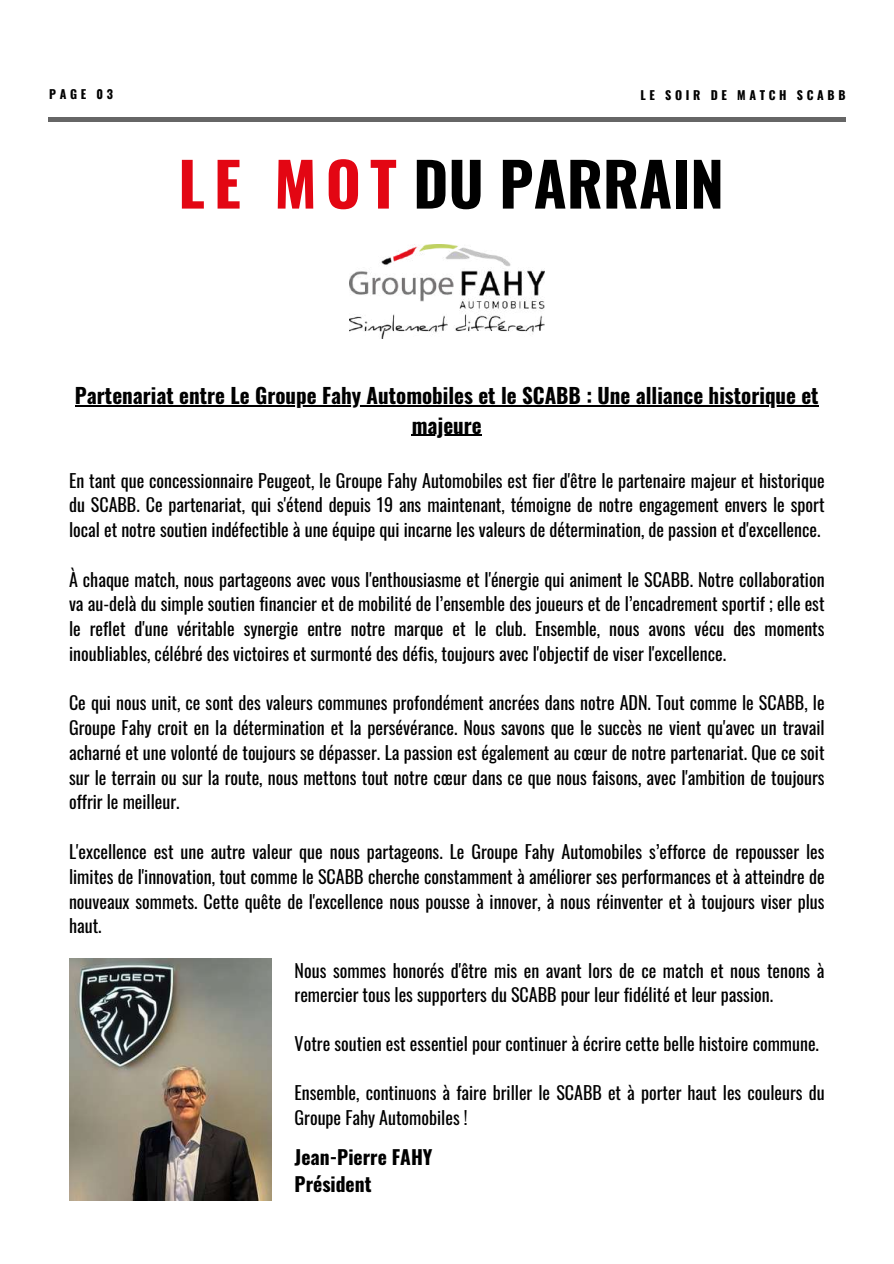
<style>
.page{position:relative;width:894px;height:1264px;background:#fff}
.page>*{position:absolute;margin:0;border:0;box-sizing:border-box;transform-origin:0 0}
.t1{font:700 60.15px "Oswald";color:#000}
.t2{font:700 21px/29.2px "Oswald";color:#000;text-align:center}
.t3{font:700 19.5px/27.2px "Oswald";color:#000}
.t4{font:18px/24.8px "Oswald";color:#000;text-align:justify}
.t5{font:700 12.15px "Oswald";letter-spacing:.3em;color:#000}
.s1{color:#e30613}
</style>
<div class="page">
<hr style="left:48px;top:118px;width:796px;height:3px;background:#666">
<hr style="left:75px;top:405px;width:743px;height:1px;background:#000">
<hr style="left:411px;top:434px;width:70px;height:2px;background:#000">
<img style="left:349px;top:244px;width:195px;height:95px">
<img style="left:69px;top:958px;width:202px;height:242px">
<p class="t5" style="left:49px;top:85px;width:65px">PAGE 03</p>
<p class="t5" style="left:640px;top:85px;width:206px">LE SOIR DE MATCH SCABB</p>
<h1 class="t1" style="left:178px;top:137px;width:547px"><span class="s1">L E M O T</span> DU PARRAIN</h1>
<p class="t2" style="left:75px;top:380px;width:745px">Partenariat entre Le Groupe Fahy Automobiles et le SCABB : Une alliance historique et majeure</p>
<p class="t4" style="left:69px;top:467px;width:756px">En tant que concessionnaire Peugeot, le Groupe Fahy Automobiles est fier d'être le partenaire majeur et historique du SCABB. Ce partenariat, qui s'étend depuis 19 ans maintenant, témoigne de notre engagement envers le sport local et notre soutien indéfectible à une équipe qui incarne les valeurs de détermination, de passion et d'excellence.</p>
<p class="t4" style="left:69px;top:566px;width:756px">À chaque match, nous partageons avec vous l'enthousiasme et l'énergie qui animent le SCABB. Notre collaboration va au-delà du simple soutien financier et de mobilité de l’ensemble des joueurs et de l’encadrement sportif ; elle est le reflet d'une véritable synergie entre notre marque et le club. Ensemble, nous avons vécu des moments inoubliables, célébré des victoires et surmonté des défis, toujours avec l'objectif de viser l'excellence.</p>
<p class="t4" style="left:69px;top:690px;width:756px">Ce qui nous unit, ce sont des valeurs communes profondément ancrées dans notre ADN. Tout comme le SCABB, le Groupe Fahy croit en la détermination et la persévérance. Nous savons que le succès ne vient qu'avec un travail acharné et une volonté de toujours se dépasser. La passion est également au cœur de notre partenariat. Que ce soit sur le terrain ou sur la route, nous mettons tout notre cœur dans ce que nous faisons, avec l'ambition de toujours offrir le meilleur.</p>
<p class="t4" style="left:69px;top:838px;width:756px">L'excellence est une autre valeur que nous partageons. Le Groupe Fahy Automobiles s’efforce de repousser les limites de l'innovation, tout comme le SCABB cherche constamment à améliorer ses performances et à atteindre de nouveaux sommets. Cette quête de l'excellence nous pousse à innover, à nous réinventer et à toujours viser plus haut.</p>
<p class="t4" style="left:294px;top:957px;width:531px">Nous sommes honorés d'être mis en avant lors de ce match et nous tenons à remercier tous les supporters du SCABB pour leur fidélité et leur passion.</p>
<p class="t4" style="left:294px;top:1030px;width:525px">Votre soutien est essentiel pour continuer à écrire cette belle histoire commune.</p>
<p class="t4" style="left:294px;top:1079px;width:531px">Ensemble, continuons à faire briller le SCABB et à porter haut les couleurs du<br>Groupe Fahy Automobiles !</p>
<p class="t3" style="left:294px;top:1142px;width:139px">Jean-Pierre FAHY<br>Président</p>
</div>
